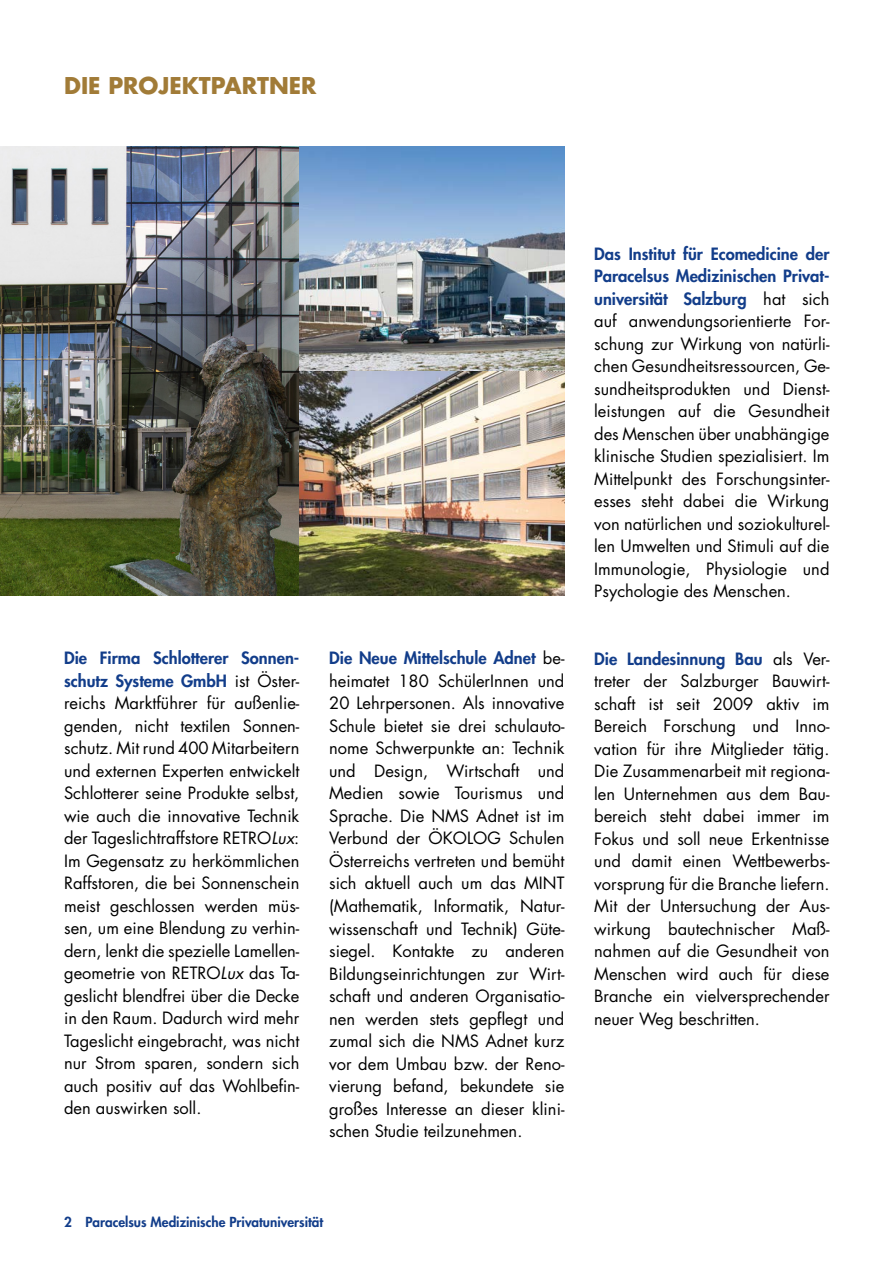
<style>
.page{position:relative;width:893px;height:1263px;background:#fff}
.page>*{position:absolute;margin:0;border:0;box-sizing:border-box;transform-origin:0 0}
.t1{font:700 22.5px "Futura Std";color:#a17b37}
.t2{font:16.5px/22.5px "Futura Std";color:#000;text-align:justify}
.t3{font:800 13.5px "Futura Std";color:#123d8a}
.s1{font-weight:800;color:#123d8a}
.s2{font-style:italic}
</style>
<div class="page">
<img style="left:0;top:147px;width:564px;height:448px">
<h1 class="t1" style="left:64px;top:70px;width:254px">DIE PROJEKTPARTNER</h1>
<p class="t2" style="left:594px;top:242px;width:237px"><span class="s1">Das Institut für Ecomedicine der Paracelsus Medizinischen Privat&shy;universität Salzburg</span> hat sich auf anwendungsorientierte For&shy;schung zur Wirkung von natürli&shy;chen Gesundheitsressourcen, Ge&shy;sundheitsprodukten und Dienst&shy;leistungen auf die Gesundheit des Menschen über unabhängige klinische Studien spezialisiert. Im Mittelpunkt des Forschungsinter&shy;esses steht dabei die Wirkung von natürlichen und soziokulturel&shy;len Umwelten und Stimuli auf die Immunologie, Physiologie und Psychologie des Menschen.</p>
<p class="t2" style="left:64px;top:647px;width:237px"><span class="s1">Die Firma Schlotterer Sonnen&shy;schutz Systeme GmbH</span> ist Öster&shy;reichs Marktführer für außenlie&shy;genden, nicht textilen Sonnen&shy;schutz. Mit rund 400 Mitarbeitern und externen Experten entwickelt Schlotterer seine Produkte selbst, wie auch die innovative Technik der Tageslichtraffstore RETRO<span class="s2">Lux</span>:<br>Im Gegensatz zu herkömmlichen Raffstoren, die bei Sonnenschein meist geschlossen werden müs&shy;sen, um eine Blendung zu verhin&shy;dern, lenkt die spezielle Lamellen&shy;geometrie von RETRO<span class="s2">Lux</span> das Ta&shy;geslicht blendfrei über die Decke in den Raum. Dadurch wird mehr Tageslicht eingebracht, was nicht nur Strom sparen, sondern sich auch positiv auf das Wohlbefin&shy;den auswirken soll.</p>
<p class="t2" style="left:329px;top:647px;width:237px"><span class="s1">Die Neue Mittelschule Adnet</span> be&shy;heimatet 180 SchülerInnen und 20 Lehrpersonen. Als innovative Schule bietet sie drei schulauto&shy;nome Schwerpunkte an: Technik und Design, Wirtschaft und Medien sowie Tourismus und Sprache. Die NMS Adnet ist im Verbund der ÖKOLOG Schulen Österreichs vertreten und bemüht sich aktuell auch um das MINT (Mathematik, Informatik, Natur&shy;wissenschaft und Technik) Güte&shy;siegel. Kontakte zu anderen Bildungseinrichtungen zur Wirt&shy;schaft und anderen Organisatio&shy;nen werden stets gepflegt und zumal sich die NMS Adnet kurz vor dem Umbau bzw. der Reno&shy;vierung befand, bekundete sie großes Interesse an dieser klini&shy;schen Studie teilzunehmen.</p>
<p class="t2" style="left:594px;top:647px;width:237px"><span class="s1">Die Landesinnung Bau</span> als Ver&shy;treter der Salzburger Bauwirt&shy;schaft ist seit 2009 aktiv im Bereich Forschung und Inno&shy;vation für ihre Mitglieder tätig.<br>Die Zusammenarbeit mit regiona&shy;len Unternehmen aus dem Bau&shy;bereich steht dabei immer im Fokus und soll neue Erkentnisse und damit einen Wettbewerbs&shy;vorsprung für die Branche liefern.<br>Mit der Untersuchung der Aus&shy;wirkung bautechnischer Maß&shy;nahmen auf die Gesundheit von Menschen wird auch für diese Branche ein vielversprechender neuer Weg beschritten.</p>
<p class="t3" style="left:64px;top:1213px;width:261px">2 Paracelsus Medizinische Privatuniversität</p>
</div>
